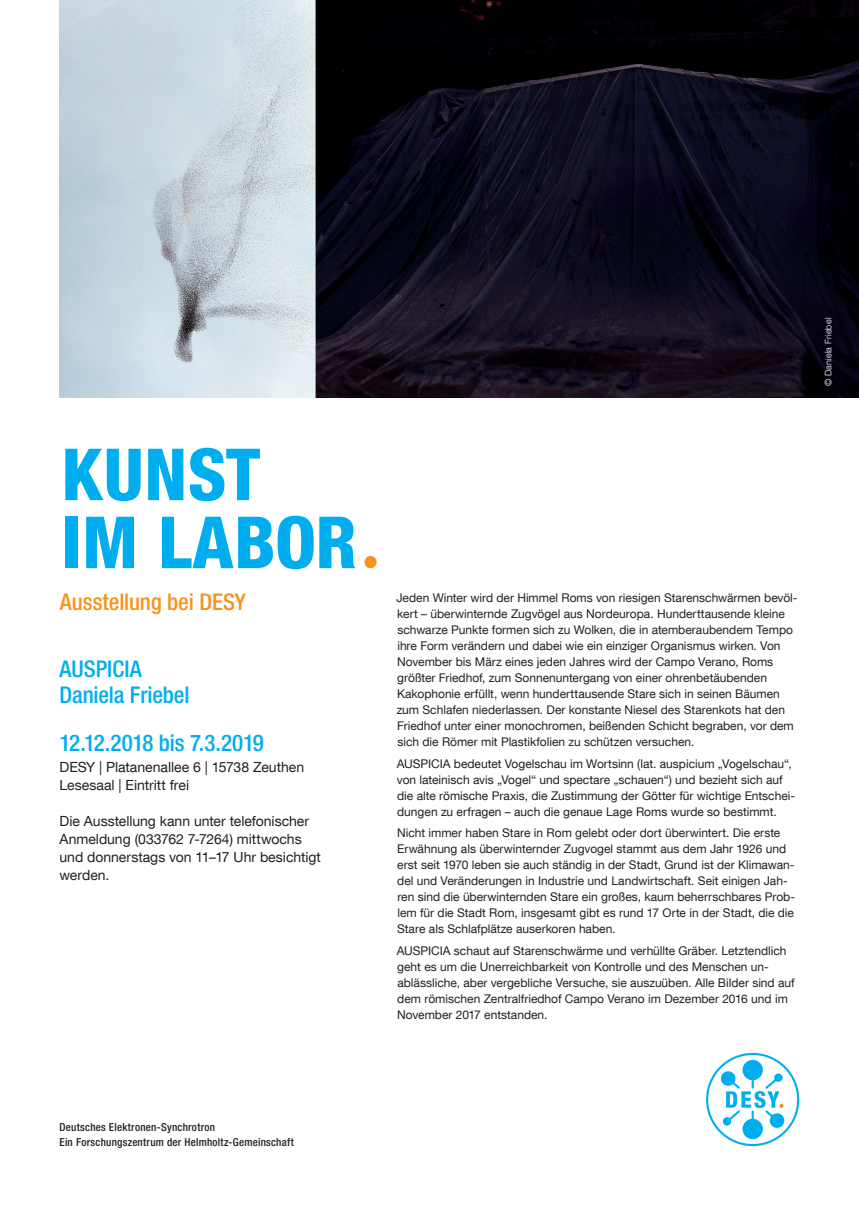
<style>
.page{position:relative;width:859px;height:1208px;background:#fff}
.page>*{position:absolute;margin:0;border:0;box-sizing:border-box;transform-origin:0 0}
.t1{font:72px/68px "Desy Neue Helvetica 87 Cond H";letter-spacing:.01em;color:#00aeef}
.t2{font:23px/26px "Desy Neue Helvetica 67 Cond M";letter-spacing:-.005em;color:#00aeef}
.t3{font:23px "Desy Neue Helvetica 67 Cond M";letter-spacing:-.005em;color:#f7931d}
.t4{font:14px/18px "Desy Neue Helvetica 55 Roman";color:#231f20}
.t5{font:12px/16px "Desy Neue Helvetica 55 Roman";color:#231f20}
.t6{font:11px/14.8px "Desy Neue Helvetica 67 Cond M";letter-spacing:.02em;color:#231f20}
.t7{font:300 9px "Desy Neue Helvetica 45";letter-spacing:.025em;color:#fff}
.s1{color:#f7931d}
</style>
<div class="page">
<img style="left:60px;top:1px;width:799px;height:397px">
<svg style="left:706px;top:1053px;width:93px;height:93px"></svg>
<h1 class="t1" style="left:61px;top:439px;width:324px">KUNST<br>IM LABOR<span class="s1">ª</span></h1>
<h2 class="t3" style="left:60px;top:588px;width:188px">Ausstellung bei DESY</h2>
<h2 class="t2" style="left:60px;top:656px;width:131px">AUSPICIA<br>Daniela Friebel</h2>
<h2 class="t2" style="left:60px;top:730px;width:206px">12.12.2018 bis 7.3.2019</h2>
<p class="t4" style="left:60px;top:757px;width:246px">DESY | Platanenallee 6 | 15738 Zeuthen<br>Lesesaal | Eintritt frei</p>
<p class="t4" style="left:60px;top:811px;width:263px">Die Ausstellung kann unter telefonischer<br>Anmeldung (033762 7-7264) mittwochs und donnerstags von 11–17 Uhr besichtigt werden.</p>
<p class="t5" style="left:396px;top:589px;width:403px">Jeden Winter wird der Himmel Roms von riesigen Starenschwärmen bevöl&shy;kert – überwinternde Zugvögel aus Nordeuropa. Hunderttausende kleine schwarze Punkte formen sich zu Wolken, die in atemberaubendem Tempo ihre Form verändern und dabei wie ein einziger Organismus wirken. Von November bis März eines jeden Jahres wird der Campo Verano, Roms größter Friedhof, zum Sonnenuntergang von einer ohrenbetäubenden Kakophonie erfüllt, wenn hunderttausende Stare sich in seinen Bäumen zum Schlafen niederlassen. Der konstante Niesel des Starenkots hat den Friedhof unter einer monochromen, beißenden Schicht begraben, vor dem sich die Römer mit Plastikfolien zu schützen versuchen.</p>
<p class="t5" style="left:397px;top:755px;width:400px">AUSPICIA bedeutet Vogelschau im Wortsinn (lat. auspicium „Vogelschau“, von lateinisch avis „Vogel“ und spectare „schauen“) und bezieht sich auf die alte römische Praxis, die Zustimmung der Götter für wichtige Entschei&shy;dungen zu erfragen – auch die genaue Lage Roms wurde so bestimmt.</p>
<p class="t5" style="left:397px;top:824px;width:400px">Nicht immer haben Stare in Rom gelebt oder dort überwintert. Die erste Erwähnung als überwinternder Zugvogel stammt aus dem Jahr 1926 und erst seit 1970 leben sie auch ständig in der Stadt, Grund ist der Klimawan&shy;del und Veränderungen in Industrie und Landwirtschaft. Seit einigen Jah&shy;ren sind die überwinternden Stare ein großes, kaum beherrschbares Prob&shy;lem für die Stadt Rom, insgesamt gibt es rund 17 Orte in der Stadt, die die Stare als Schlafplätze auserkoren haben.</p>
<p class="t5" style="left:397px;top:942px;width:399px">AUSPICIA schaut auf Starenschwärme und verhüllte Gräber. Letztendlich geht es um die Unerreichbarkeit von Kontrolle und des Menschen un&shy;ablässliche, aber vergebliche Versuche, sie auszuüben. Alle Bilder sind auf dem römischen Zentralfriedhof Campo Verano im Dezember 2016 und im November 2017 entstanden.</p>
<p class="t7" style="left:823px;top:386px;width:70px;rotate:-90deg">© Daniela Friebel</p>
<p class="t6" style="left:60px;top:1119px;width:236px">Deutsches Elektronen-Synchrotron<br>Ein Forschungszentrum der Helmholtz-Gemeinschaft</p>
</div>
